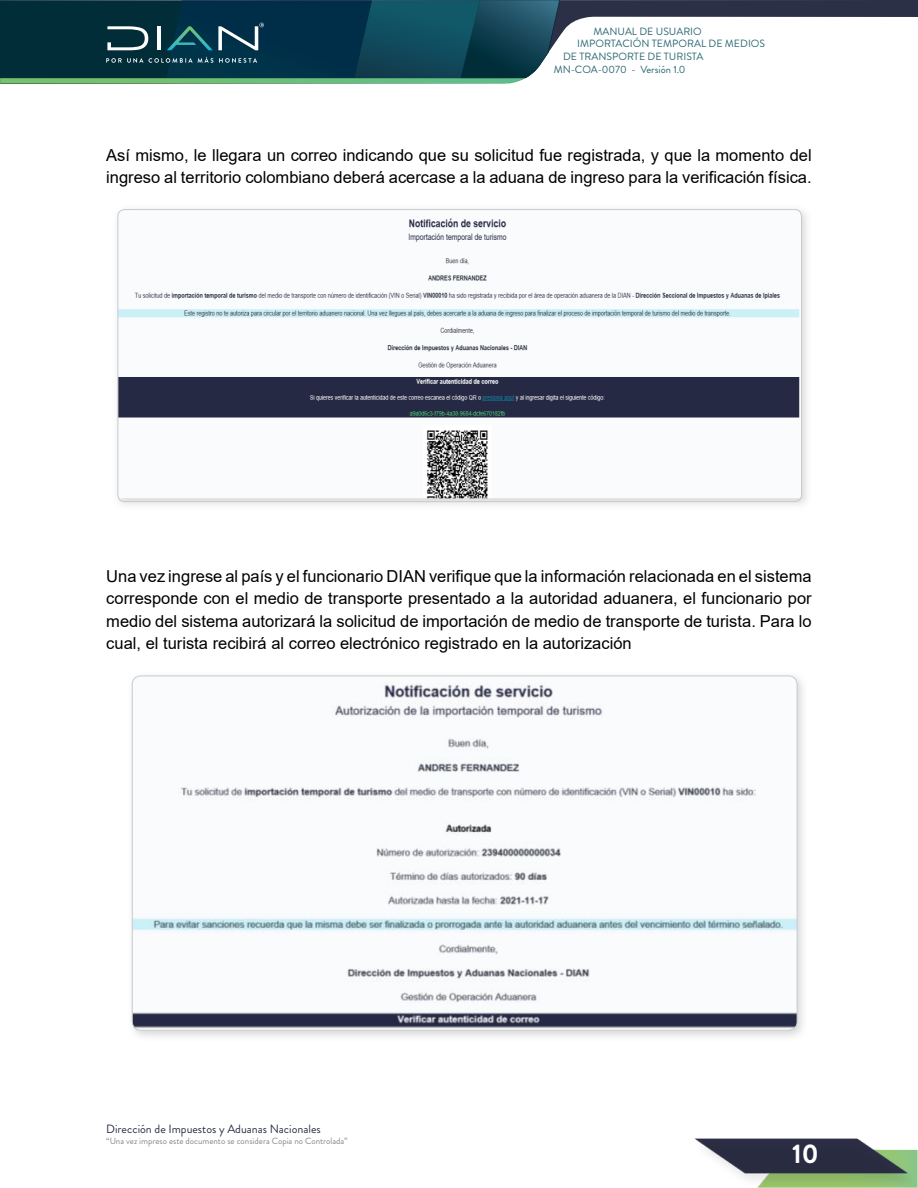
<style>
.page{position:relative;width:918px;height:1188px;background:#fff}
.page>*{position:absolute;margin:0;border:0;box-sizing:border-box;transform-origin:0 0}
.t1{font:700 27px "Brandon Grotesque";color:#fff}
.t2{font:16.5px/22.5px "Arial";color:#000}
.t3{font:12px "Brandon Grotesque";color:#2b3046}
.t4{font:10.5px "Brandon Grotesque";color:#296570}
.t5{font:9px "Brandon Grotesque";color:#87878a}
</style>
<div class="page">
<img style="left:694px;top:1138px;width:224px;height:50px">
<svg style="left:0;top:0;width:918px;height:84px"></svg>
<div style="left:0;top:0;width:560px;height:78px;background:#002d38"></div>
<img style="left:182px;top:0;width:172px;height:1px">
<div style="left:167px;top:1px;width:187px;height:77px;background:#002e48"></div>
<img style="left:0;top:78px;width:524px;height:5px">
<img style="left:167px;top:78px;width:187px;height:1px">
<img style="left:481px;top:0;width:78px;height:78px">
<img style="left:461px;top:78px;width:42px;height:1px">
<svg style="left:354px;top:0;width:127px;height:79px;background:#0f4a5a"></svg>
<svg style="left:106px;top:58px;width:37px;height:5px"></svg>
<svg style="left:149px;top:57px;width:64px;height:6px"></svg>
<svg style="left:219px;top:58px;width:38px;height:5px"></svg>
<svg style="left:107px;top:26px;width:41px;height:24px"></svg>
<hr style="left:157px;top:26px;width:3px;height:24px;background:#fff">
<svg style="left:167px;top:23px;width:97px;height:27px;background:#235464"></svg>
<div style="left:112px;top:204px;width:701px;height:309px;background:#c9cacc;opacity:.75"></div>
<img style="left:118px;top:210px;width:683px;height:288px">
<div style="left:127px;top:671px;width:681px;height:371px;background:#c9cacc;opacity:.75"></div>
<img style="left:132px;top:676px;width:665px;height:354px">
<p class="t4" style="left:593px;top:24px;width:110px">MANUAL DE USUARIO</p>
<p class="t4" style="left:577px;top:37px;width:190px">IMPORTACIÓN TEMPORAL DE MEDIOS</p>
<p class="t4" style="left:563px;top:49px;width:142px">DE TRANSPORTE DE TURISTA</p>
<p class="t4" style="left:554px;top:62px;width:133px">MN-COA-0070 - Versión 1.0</p>
<p class="t2" style="left:106px;top:144px;width:707px">Así mismo, le llegara un correo indicando que su solicitud fue registrada, y que la momento del ingreso al territorio colombiano deberá acercase a la aduana de ingreso para la verificación física.</p>
<p class="t2" style="left:106px;top:565px;width:707px;text-align:justify">Una vez ingrese al país y el funcionario DIAN verifique que la información relacionada en el sistema corresponde con el medio de transporte presentado a la autoridad aduanera, el funcionario por medio del sistema autorizará la solicitud de importación de medio de transporte de turista. Para lo cual, el turista recibirá al correo electrónico registrado en la autorización</p>
<p class="t3" style="left:106px;top:1120px;width:216px">Dirección de Impuestos y Aduanas Nacionales</p>
<p class="t5" style="left:106px;top:1135px;width:243px">“Una vez impreso este documento se considera Copia no Controlada”</p>
<h1 class="t1" style="left:792px;top:1135px;width:28px">10</h1>
</div>
